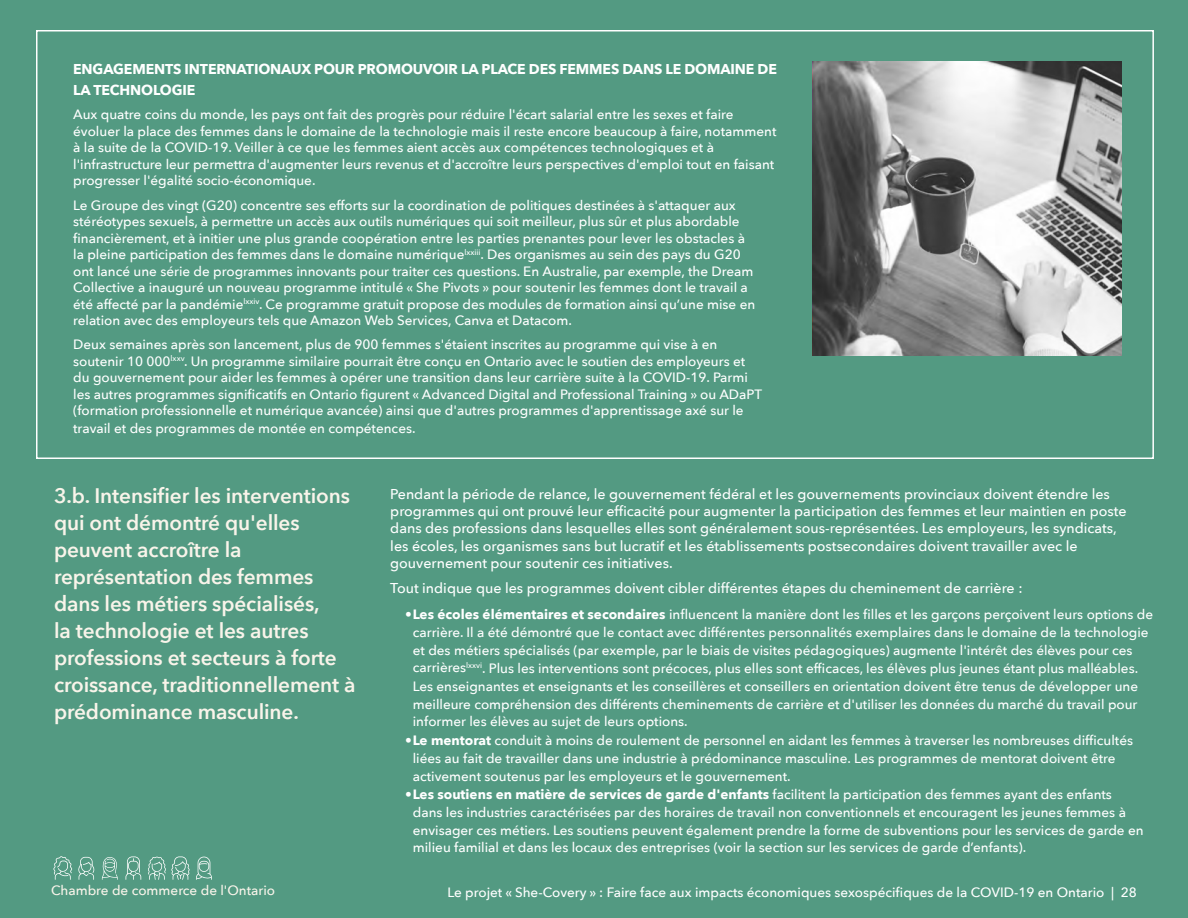
<style>
.page{position:relative;width:1188px;height:918px;background:#539a82}
.page>*{position:absolute;margin:0;border:0;box-sizing:border-box;transform-origin:0 0}
.t1{font:600 21px/27px "Avenir Next";letter-spacing:-.005em;color:#f9f4ea}
.t2{font:500 14.25px/17.2px "Avenir Next";color:#fff}
.t3{font:700 14.25px/21px "Avenir Next";letter-spacing:-.01em;color:#fff}
.t4{font:500 13.5px/16.5px "Avenir Next";color:#fff}
.t5{font:500 13.5px "Avenir Next";color:#f9f4ea}
.s1{font-weight:700}
</style>
<div class="page">
<svg style="left:813px;top:62px;width:308px;height:294px;background:#999"></svg>
<svg style="left:78px;top:857px;width:17px;height:23px"></svg>
<svg style="left:102px;top:857px;width:16px;height:23px"></svg>
<svg style="left:53px;top:856px;width:19px;height:24px"></svg>
<svg style="left:148px;top:856px;width:42px;height:24px"></svg>
<svg style="left:126px;top:856px;width:15px;height:24px"></svg>
<svg style="left:196px;top:857px;width:16px;height:23px"></svg>
<p class="t3" style="left:73px;top:59px;width:705px">ENGAGEMENTS INTERNATIONAUX POUR PROMOUVOIR LA PLACE DES FEMMES DANS LE DOMAINE DE<br>LA TECHNOLOGIE</p>
<p class="t4" style="left:73px;top:106px;width:705px">Aux quatre coins du monde, les pays ont fait des progrès pour réduire l'écart salarial entre les sexes et faire évoluer la place des femmes dans le domaine de la technologie mais il reste encore beaucoup à faire, notamment à la suite de la COVID-19. Veiller à ce que les femmes aient accès aux compétences technologiques et à l'infrastructure leur permettra d'augmenter leurs revenus et d'accroître leurs perspectives d'emploi tout en faisant progresser l'égalité socio-économique.</p>
<p class="t4" style="left:73px;top:196px;width:684px">Le Groupe des vingt (G20) concentre ses efforts sur la coordination de politiques destinées à s'attaquer aux stéréotypes sexuels, à permettre un accès aux outils numériques qui soit meilleur, plus sûr et plus abordable financièrement, et à initier une plus grande coopération entre les parties prenantes pour lever les obstacles à la pleine participation des femmes dans le domaine numérique<sup>lxxiii</sup>. Des organismes au sein des pays du G20 ont lancé une série de programmes innovants pour traiter ces questions. En Australie, par exemple, the Dream Collective a inauguré un nouveau programme intitulé « She Pivots » pour soutenir les femmes dont le travail a été affecté par la pandémie<sup>lxxiv</sup>. Ce programme gratuit propose des modules de formation ainsi qu’une mise en relation avec des employeurs tels que Amazon Web Services, Canva et Datacom.</p>
<p class="t4" style="left:73px;top:336px;width:690px">Deux semaines après son lancement, plus de 900 femmes s'étaient inscrites au programme qui vise à en soutenir 10 000<sup>lxxv</sup>. Un programme similaire pourrait être conçu en Ontario avec le soutien des employeurs et du gouvernement pour aider les femmes à opérer une transition dans leur carrière suite à la COVID-19. Parmi les autres programmes significatifs en Ontario figurent « Advanced Digital and Professional Training » ou ADaPT (formation professionnelle et numérique avancée) ainsi que d'autres programmes d'apprentissage axé sur le travail et des programmes de montée en compétences.</p>
<p class="t1" style="left:54px;top:482px;width:303px">3.b. Intensifier les interventions qui ont démontré qu'elles peuvent accroître la représentation des femmes dans les métiers spécialisés,<br>la technologie et les autres professions et secteurs à forte croissance, traditionnellement à prédominance masculine.</p>
<p class="t2" style="left:390px;top:485px;width:738px">Pendant la période de relance, le gouvernement fédéral et les gouvernements provinciaux doivent étendre les programmes qui ont prouvé leur efficacité pour augmenter la participation des femmes et leur maintien en poste dans des professions dans lesquelles elles sont généralement sous-représentées. Les employeurs, les syndicats, les écoles, les organismes sans but lucratif et les établissements postsecondaires doivent travailler avec le gouvernement pour soutenir ces initiatives.</p>
<p class="t2" style="left:390px;top:579px;width:634px">Tout indique que les programmes doivent cibler différentes étapes du cheminement de carrière :</p>
<p class="t4" style="left:413px;top:604px;width:742px;line-height:18px;text-indent:-8px">•<span class="s1">Les écoles élémentaires et secondaires</span> influencent la manière dont les filles et les garçons perçoivent leurs options de carrière. Il a été démontré que le contact avec différentes personnalités exemplaires dans le domaine de la technologie et des métiers spécialisés (par exemple, par le biais de visites pédagogiques) augmente l'intérêt des élèves pour ces carrières<sup>lxxvi</sup>. Plus les interventions sont précoces, plus elles sont efficaces, les élèves plus jeunes étant plus malléables.<br>Les enseignantes et enseignants et les conseillères et conseillers en orientation doivent être tenus de développer une meilleure compréhension des différents cheminements de carrière et d'utiliser les données du marché du travail pour informer les élèves au sujet de leurs options.</p>
<p class="t4" style="left:413px;top:730px;width:722px;line-height:18px;text-indent:-8px">•<span class="s1">Le mentorat</span> conduit à moins de roulement de personnel en aidant les femmes à traverser les nombreuses difficultés liées au fait de travailler dans une industrie à prédominance masculine. Les programmes de mentorat doivent être activement soutenus par les employeurs et le gouvernement.</p>
<p class="t4" style="left:413px;top:784px;width:732px;line-height:18px;text-indent:-8px">•<span class="s1">Les soutiens en matière de services de garde d'enfants</span> facilitent la participation des femmes ayant des enfants dans les industries caractérisées par des horaires de travail non conventionnels et encouragent les jeunes femmes à envisager ces métiers. Les soutiens peuvent également prendre la forme de subventions pour les services de garde en milieu familial et dans les locaux des entreprises (voir la section sur les services de garde d’enfants).</p>
<p class="t5" style="left:51px;top:879px;width:226px">Chambre de commerce de l'Ontario</p>
<p class="t4" style="left:448px;top:884px;width:691px">Le projet « She-Covery » : Faire face aux impacts économiques sexospécifiques de la COVID-19 en Ontario | 28</p>
</div>
